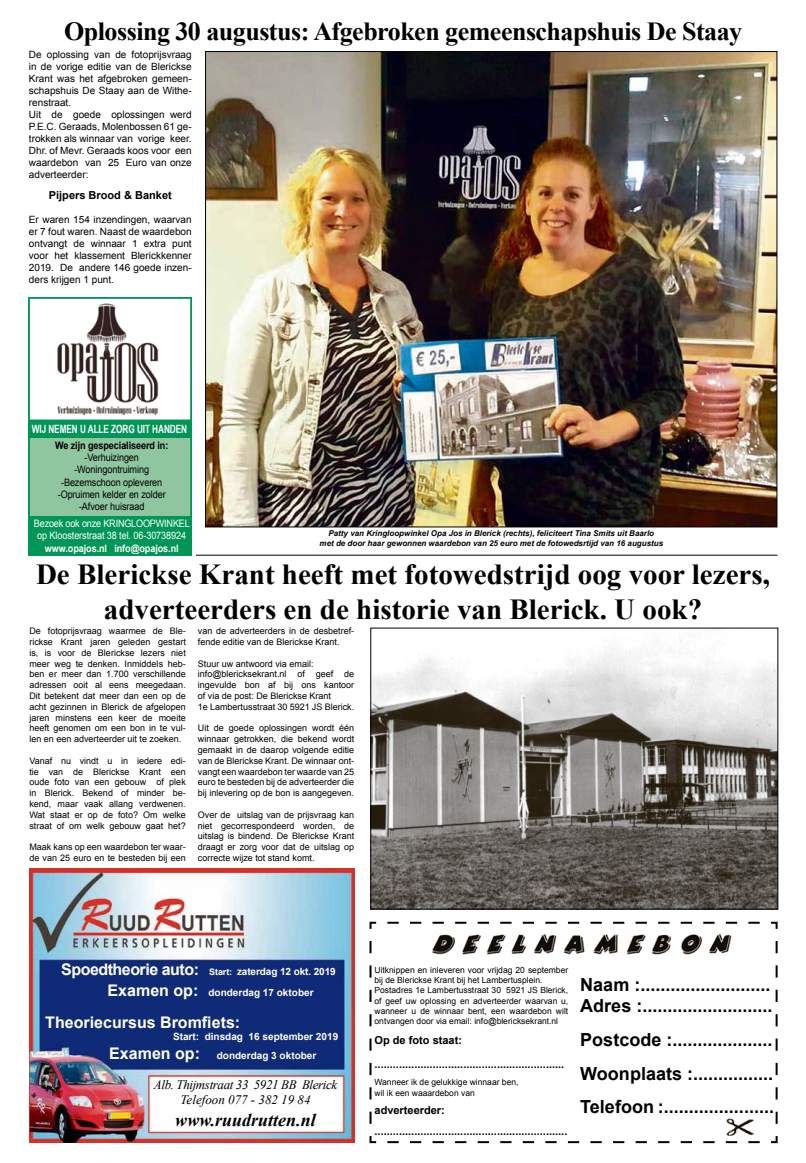
<style>
.page{position:relative;width:806px;height:1163px;background:#fff}
.page>*{position:absolute;margin:0;border:0;box-sizing:border-box;transform-origin:0 0}
.t1{font:700 29px/34.8px "Times New Roman";color:#000;text-align:center}
.t2{font:700 26px "Times New Roman";letter-spacing:-.02em;color:#000}
.t3{font:700 18px/33.6px "Arial";color:#000}
.t4{font:italic 700 18px "Times New Roman";color:#000}
.t5{font:700 16px "Arial";color:#fff}
.t6{font:italic 13px/15.6px "Times New Roman";letter-spacing:-.03em;color:#000;text-align:center}
.t7{font:700 11.4px "Arial Narrow";letter-spacing:-.01em;color:#fff;scale:.89 1}
.t8{font:700 11px/23.4px "Arial";color:#000}
.t9{font:10.3px/12.3px "Arial";letter-spacing:-.01em;color:#000;text-align:center;scale:.89 1}
.t10{font:10.3px/12.3px "Arial";letter-spacing:-.01em;color:#fff;text-align:center;scale:.89 1}
.t11{font:700 10.3px "Arial";letter-spacing:-.01em;color:#fff;scale:.89 1}
.t12{font:700 10.3px "Arial";letter-spacing:-.01em;color:#000;scale:.89 1}
.t13{font:10px/12px "Arial";color:#000}
.t14{font:700 10px/21.2px "Arial";color:#fff}
.t15{font:9px/10.8px "Arial";color:#000;text-align:justify}
.t16{font:8.5px/10.2px "Arial";color:#000}
.t17{font:italic 700 8px/9.6px "Arial";color:#000;text-align:center}
.s1{font-size:16px}
.s2{font-size:9px}
</style>
<div class="page">
<svg style="left:369px;top:921px;width:409px;height:222px"></svg>
<hr style="left:196px;top:554px;width:581px;height:1px;background:#000">
<img style="left:372px;top:635px;width:403px;height:272px">
<div style="left:370px;top:627px;width:407px;height:282px;border:1px solid #000"></div>
<img style="left:29px;top:868px;width:325px;height:274px">
<img style="left:429px;top:929px;width:305px;height:28px">
<img style="left:726px;top:1117px;width:27px;height:18px">
<img style="left:207px;top:53px;width:568px;height:472px">
<img style="left:57px;top:303px;width:102px;height:113px">
<div style="left:29px;top:420px;width:162px;height:135px;background:#009657"></div>
<div style="left:29px;top:438px;width:163px;height:77px;background:#8fc6a0"></div>
<div style="left:28px;top:297px;width:164px;height:258px;border:2px solid #009657"></div>
<h2 class="t2" style="left:64px;top:13px;width:679px">Oplossing 30 augustus: Afgebroken gemeenschapshuis De Staay</h2>
<p class="t13" style="left:29px;top:48px;width:164px">De oplossing van de fotoprijsvraag in de vorige editie van de Blerickse<br>Krant was het afgebroken gemeen&shy;schapshuis De Staay aan de Withe&shy;renstraat.<br>Uit de goede oplossingen werd<br>P.E.C. Geraads, Molenbossen 61 ge&shy;trokken als winnaar van vorige keer.<br>Dhr. of Mevr. Geraads koos voor een waardebon van 25 Euro van onze adverteerder:</p>
<p class="t8" style="left:49px;top:184px;width:124px">Pijpers Brood &amp; Banket</p>
<p class="t13" style="left:29px;top:213px;width:164px;text-align:justify">Er waren 154 inzendingen, waarvan er 7 fout waren. Naast de waardebon ontvangt de winnaar 1 extra punt voor het klassement Blerickkenner 2019. De andere 146 goede inzen&shy;ders krijgen 1 punt.</p>
<p class="t7" style="left:32px;top:420px;width:176px">WIJ NEMEN U ALLE ZORG UIT HANDEN</p>
<p class="t12" style="left:55px;top:438px;width:129px">We zijn gespecialiseerd in:</p>
<p class="t9" style="left:58px;top:451px;width:123px">-Verhuizingen -Woningontruiming -Bezemschoon opleveren -Opruimen kelder en zolder -Afvoer huisraad</p>
<p class="t10" style="left:34px;top:517px;width:176px">Bezoek ook onze KRINGLOOPWINKEL op Kloosterstraat 38 tel. 06-30738924</p>
<p class="t11" style="left:45px;top:541px;width:152px">www.opajos.nl info@opajos.nl</p>
<p class="t17" style="left:319px;top:528px;width:345px">Patty van Kringloopwinkel Opa Jos in Blerick (rechts), feliciteert Tina Smits uit Baarlo<br>met de door haar gewonnen waardebon van 25 euro met de fotowedsrtijd van 16 augustus</p>
<h1 class="t1" style="left:36px;top:556px;width:735px">De Blerickse Krant heeft met fotowedstrijd oog voor lezers, adverteerders en de historie van Blerick. U ook?</h1>
<p class="t15" style="left:29px;top:625px;width:158px">De fotoprijsvraag waarmee de Ble&shy;rickse Krant jaren geleden gestart is, is voor de Blerickse lezers niet meer weg te denken. Inmiddels heb&shy;ben er meer dan 1.700 verschillende adressen ooit al eens meegedaan.<br>Dit betekent dat meer dan een op de acht gezinnen in Blerick de afgelopen jaren minstens een keer de moeite heeft genomen om een bon in te vul&shy;len en een adverteerder uit te zoeken.</p>
<p class="t15" style="left:29px;top:755px;width:158px">Vanaf nu vindt u in iedere edi&shy;tie van de Blerickse Krant een oude foto van een gebouw of plek in Blerick. Bekend of minder be&shy;kend, maar vaak allang verdwenen.<br>Wat staat er op de foto? Om welke straat of om welk gebouw gaat het?</p>
<p class="t15" style="left:29px;top:841px;width:158px">Maak kans op een waardebon ter waar&shy;de van 25 euro en te besteden bij een</p>
<p class="t15" style="left:198px;top:625px;width:158px">van de adverteerders in de desbetref&shy;fende editie van de Blerickse Krant.</p>
<p class="t15" style="left:198px;top:658px;width:158px;text-align:left">Stuur uw antwoord via email: info@blericksekrant.nl of geef de ingevulde bon af bij ons kantoor of via de post: De Blerickse Krant<br>1e Lambertusstraat 30 5921 JS Blerick.</p>
<p class="t15" style="left:198px;top:722px;width:158px">Uit de goede oplossingen wordt één winnaar getrokken, die bekend wordt gemaakt in de daarop volgende editie van de Blerickse Krant. De winnaar ont&shy;vangt een waardebon ter waarde van 25 euro te besteden bij de adverteerder die bij inlevering op de bon is aangegeven.</p>
<p class="t15" style="left:198px;top:809px;width:158px">Over de uitslag van de prijsvraag kan niet gecorrespondeerd worden, de uitslag is bindend. De Blerickse Krant draagt er zorg voor dat de uitslag op correcte wijze tot stand komt.</p>
<p class="t14" style="left:108px;top:960px;width:229px;text-indent:-46px"><span class="s1">Spoedtheorie auto:</span> <span class="s2">Start:</span> zaterdag 12 okt. 2019<br><span class="s1">Examen op:</span> donderdag 17 oktober</p>
<h3 class="t5" style="left:45px;top:1011px;width:196px">Theoriecursus Bromfiets:</h3>
<p class="t14" style="left:173px;top:1026px;width:167px">Start: dinsdag 16 september 2019</p>
<h3 class="t5" style="left:109px;top:1042px;width:92px">Examen op:</h3>
<p class="t14" style="left:217px;top:1045px;width:101px">donderdag 3 oktober</p>
<h3 class="t6" style="left:154px;top:1076px;width:185px">Alb. Thijmstraat 33 5921 BB Blerick<br>Telefoon 077 - 382 19 84</h3>
<h3 class="t4" style="left:175px;top:1107px;width:142px">www.ruudrutten.nl</h3>
<p class="t16" style="left:374px;top:964px;width:195px">Uitknippen en inleveren voor vrijdag 20 september bij de Blerickse Krant bij het Lambertusplein.<br>Postadres 1e Lambertusstraat 30 5921 JS Blerick, of geef uw oplossing en adverteerder waarvan u, wanneer u de winnaar bent, een waardebon wilt ontvangen door via email: info@blericksekrant.nl</p>
<p class="t8" style="left:374px;top:1029px;width:191px">Op de foto staat: ..............................................................</p>
<p class="t16" style="left:374px;top:1077px;width:145px">Wanneer ik de gelukkige winnaar ben, wil ik een waaardebon van</p>
<p class="t8" style="left:374px;top:1098px;width:194px;line-height:21.6px">adverteerder: ...............................................................</p>
<h3 class="t3" style="left:580px;top:973px;width:194px;line-height:21.6px">Naam :..........................<br>Adres :..........................</h3>
<h3 class="t3" style="left:580px;top:1023px;width:195px;text-align:justify">Postcode :....................<br>Woonplaats :................<br>Telefoon :......................</h3>
</div>
